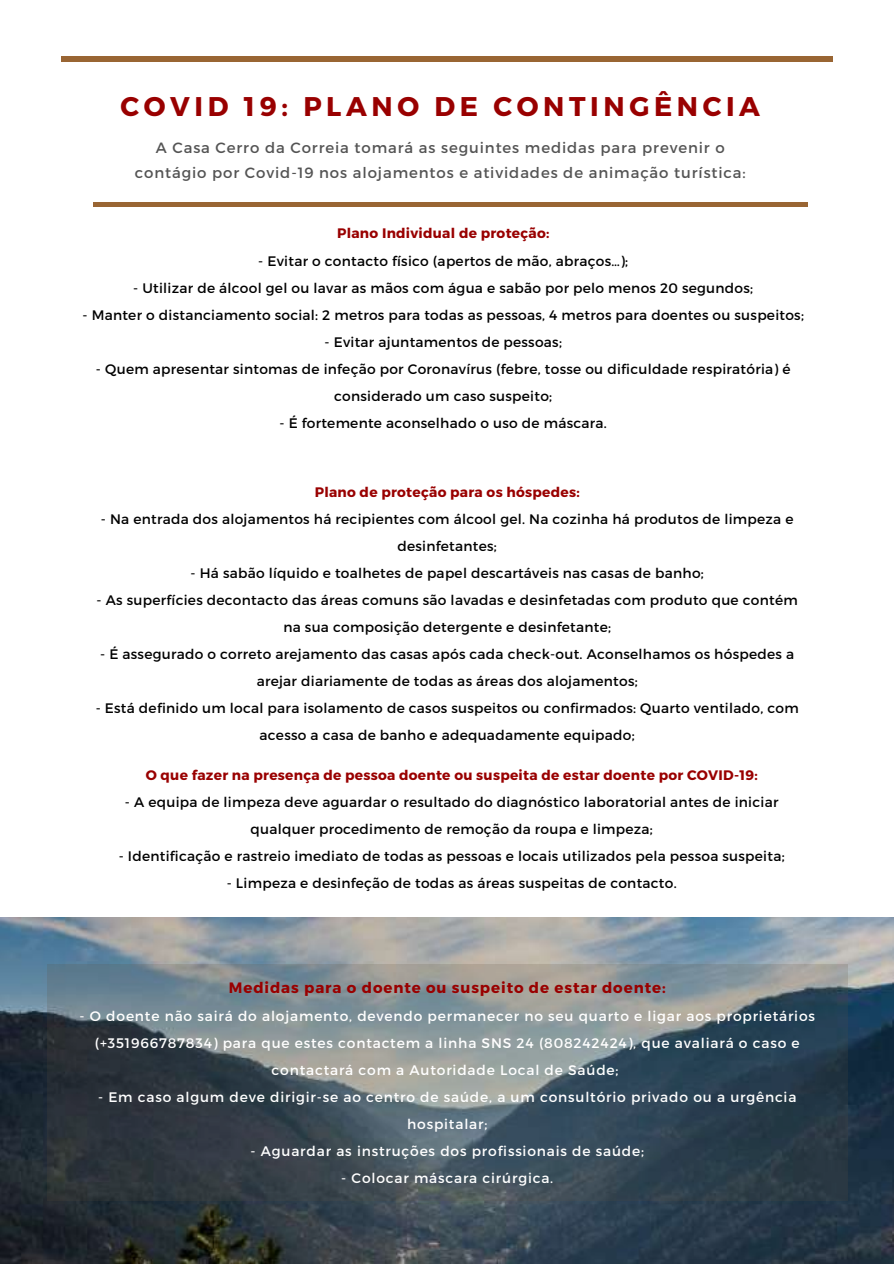
<style>
.page{position:relative;width:894px;height:1264px;background:#fff}
.page>*{position:absolute;margin:0;border:0;box-sizing:border-box;transform-origin:0 0}
.t1{font:700 27px "Montserrat";letter-spacing:.17em;color:#900}
.t2{font:700 15px "Montserrat";letter-spacing:.06em;color:#900}
.t3{font:14.85px/24.8px "Montserrat";letter-spacing:.06em;color:#545454;text-align:center}
.t4{font:13.8px/27px "Montserrat";letter-spacing:.02em;color:#000;text-align:center}
.t5{font:13.8px/27px "Montserrat";letter-spacing:.06em;color:#fff;text-align:center}
.t6{font:700 13.8px "Montserrat";letter-spacing:.02em;color:#900}
</style>
<div class="page">
<hr style="left:93px;top:203px;width:714px;height:3px;background:#996533">
<img style="left:0;top:917px;width:893px;height:346px">
<svg style="left:47px;top:963px;width:800px;height:237px;background:#55636b"></svg>
<hr style="left:61px;top:57px;width:771px;height:4px;background:#996533">
<h1 class="t1" style="left:120px;top:88px;width:640px">COVID 19: PLANO DE CONTINGÊNCIA</h1>
<p class="t3" style="left:135px;top:135px;width:612px">A Casa Cerro da Correia tomará as seguintes medidas para prevenir o contágio por Covid-19 nos alojamentos e atividades de animação turística:</p>
<p class="t6" style="left:337px;top:224px;width:214px">Plano Individual de proteção:</p>
<p class="t4" style="left:258px;top:246px;width:371px">- Evitar o contacto físico (apertos de mão, abraços…);</p>
<p class="t4" style="left:133px;top:273px;width:621px">- Utilizar de álcool gel ou lavar as mãos com água e sabão por pelo menos 20 segundos;</p>
<p class="t4" style="left:82px;top:300px;width:722px">- Manter o distanciamento social: 2 metros para todas as pessoas, 4 metros para doentes ou suspeitos;</p>
<p class="t4" style="left:324px;top:327px;width:239px">- Evitar ajuntamentos de pessoas;</p>
<p class="t4" style="left:96px;top:354px;width:696px">- Quem apresentar sintomas de infeção por Coronavírus (febre, tosse ou dificuldade respiratória) é considerado um caso suspeito;</p>
<p class="t4" style="left:279px;top:408px;width:329px">- É fortemente aconselhado o uso de máscara.</p>
<p class="t6" style="left:314px;top:483px;width:266px">Plano de proteção para os hóspedes:</p>
<p class="t4" style="left:101px;top:504px;width:694px">- Na entrada dos alojamentos há recipientes com álcool gel. Na cozinha há produtos de limpeza e desinfetantes;</p>
<p class="t4" style="left:190px;top:559px;width:514px">- Há sabão líquido e toalhetes de papel descartáveis nas casas de banho;</p>
<p class="t4" style="left:97px;top:586px;width:702px">- As superfícies decontacto das áreas comuns são lavadas e desinfetadas com produto que contém na sua composição detergente e desinfetante;</p>
<p class="t4" style="left:100px;top:640px;width:695px">- É assegurado o correto arejamento das casas após cada check-out. Aconselhamos os hóspedes a arejar diariamente de todas as áreas dos alojamentos;</p>
<p class="t4" style="left:96px;top:694px;width:704px">- Está definido um local para isolamento de casos suspeitos ou confirmados: Quarto ventilado, com acesso a casa de banho e adequadamente equipado;</p>
<p class="t6" style="left:146px;top:766px;width:613px">O que fazer na presença de pessoa doente ou suspeita de estar doente por COVID-19:</p>
<p class="t4" style="left:125px;top:788px;width:654px">- A equipa de limpeza deve aguardar o resultado do diagnóstico laboratorial antes de iniciar qualquer procedimento de remoção da roupa e limpeza;</p>
<p class="t4" style="left:119px;top:842px;width:667px">- Identificação e rastreio imediato de todas as pessoas e locais utilizados pela pessoa suspeita;</p>
<p class="t4" style="left:227px;top:869px;width:451px">- Limpeza e desinfeção de todas as áreas suspeitas de contacto.</p>
<p class="t2" style="left:229px;top:977px;width:438px">Medidas para o doente ou suspeito de estar doente:</p>
<p class="t5" style="left:80px;top:1001px;width:736px">- O doente não sairá do alojamento, devendo permanecer no seu quarto e ligar aos proprietários (+351966787834) para que estes contactem a linha SNS 24 (808242424), que avaliará o caso e contactará com a Autoridade Local de Saúde;</p>
<p class="t5" style="left:98px;top:1082px;width:699px">- Em caso algum deve dirigir-se ao centro de saúde, a um consultório privado ou a urgência hospitalar;</p>
<p class="t5" style="left:250px;top:1137px;width:395px">- Aguardar as instruções dos profissionais de saúde;</p>
<p class="t5" style="left:341px;top:1164px;width:213px">- Colocar máscara cirúrgica.</p>
</div>
